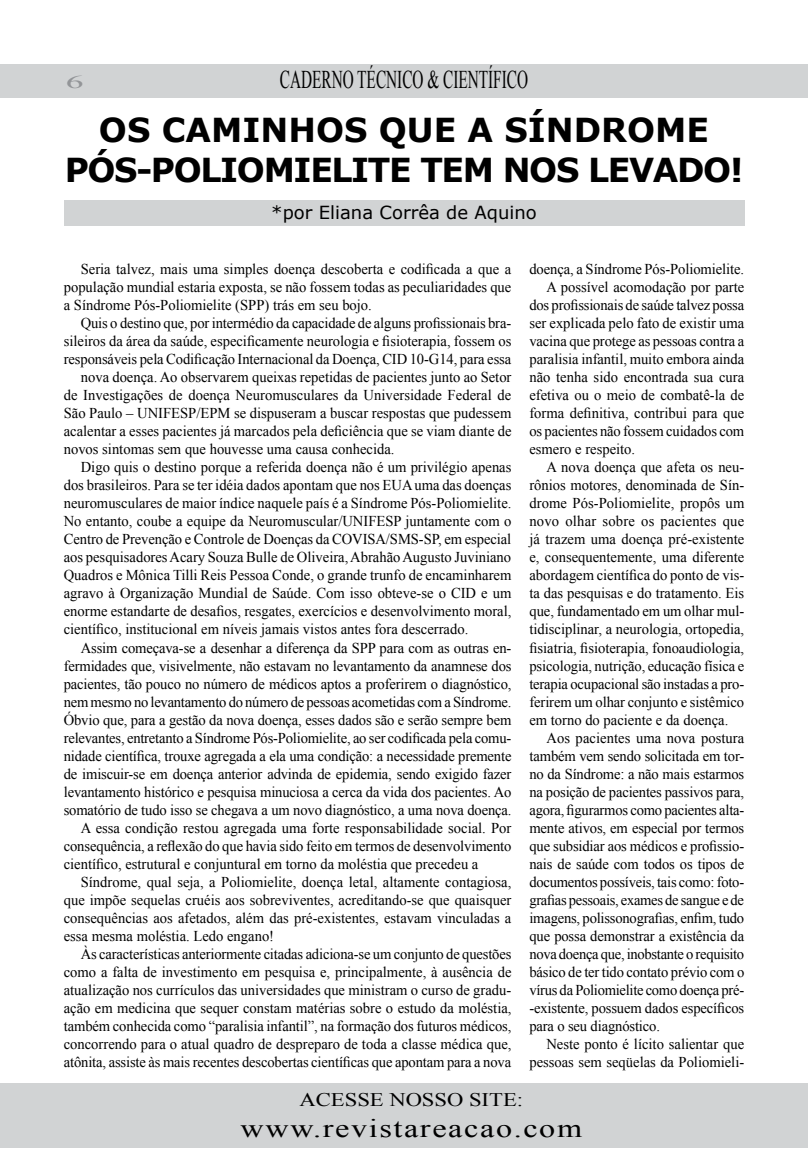
<style>
.page{position:relative;width:808px;height:1170px;background:#fff}
.page>*{position:absolute;margin:0;border:0;box-sizing:border-box;transform-origin:0 0}
.t1{font:700 33px/40.5px "Verdana";letter-spacing:-.04em;color:#000;text-align:center}
.t2{font:25.8px "Times New Roman";letter-spacing:.05em;color:#000;scale:1.25 1}
.t3{font:25.5px "Times New Roman";color:#000;scale:.6 1}
.t4{font:19.2px "Times New Roman";color:#000;scale:1.18 1}
.t5{font:18px "Verdana";color:#000}
.t6{font:18px "Times New Roman";color:#939598;scale:2 1}
.t7{font:15px/18px "Times New Roman";color:#000;text-align:justify}
.t8{font:15px "Times New Roman";letter-spacing:-.02em;color:#000}
</style>
<div class="page">
<div style="left:0;top:64px;width:808px;height:33px;background:#d1d3d4"></div>
<div style="left:0;top:1082px;width:808px;height:65px;background:#d1d3d4"></div>
<div style="left:64px;top:200px;width:680px;height:26px;background:#d1d3d4"></div>
<p class="t6" style="left:66px;top:70px;width:10px">6</p>
<h3 class="t3" style="left:280px;top:62px;width:415px">CADERNO TÉCNICO &amp; CIENTÍFICO</h3>
<h1 class="t1" style="left:65px;top:110px;width:680px">OS CAMINHOS QUE A SÍNDROME<br>PÓS-POLIOMIELITE TEM NOS LEVADO!</h1>
<p class="t5" style="left:271px;top:201px;width:267px">*por Eliana Corrêa de Aquino</p>
<p class="t7" style="left:64px;top:260px;width:449px;text-indent:17px">Seria talvez, mais uma simples doença descoberta e codificada a que a população mundial estaria exposta, se não fossem todas as peculiaridades que a Síndrome Pós-Poliomielite (SPP) trás em seu bojo.</p>
<p class="t7" style="left:81px;top:314px;width:432px">Quis o destino que, por intermédio da capacidade de alguns profissionais bra-</p>
<p class="t7" style="left:64px;top:332px;width:449px">sileiros da área da saúde, especificamente neurologia e fisioterapia, fossem os</p>
<p class="t7" style="left:64px;top:350px;width:449px">responsáveis pela Codificação Internacional da Doença, CID 10-G14, para essa</p>
<p class="t7" style="left:81px;top:368px;width:432px">nova doença. Ao observarem queixas repetidas de pacientes junto ao Setor</p>
<p class="t7" style="left:64px;top:386px;width:449px">de Investigações de doença Neuromusculares da Universidade Federal de</p>
<p class="t7" style="left:64px;top:404px;width:449px">São Paulo – UNIFESP/EPM se dispuseram a buscar respostas que pudessem</p>
<p class="t7" style="left:64px;top:422px;width:449px">acalentar a esses pacientes já marcados pela deficiência que se viam diante de</p>
<p class="t7" style="left:64px;top:440px;width:332px">novos sintomas sem que houvesse uma causa conhecida.</p>
<p class="t7" style="left:81px;top:458px;width:432px">Digo quis o destino porque a referida doença não é um privilégio apenas</p>
<p class="t7" style="left:64px;top:476px;width:449px">dos brasileiros. Para se ter idéia dados apontam que nos EUA uma das doenças</p>
<p class="t7" style="left:64px;top:494px;width:449px">neuromusculares de maior índice naquele país é a Síndrome Pós-Poliomielite.</p>
<p class="t7" style="left:64px;top:512px;width:449px">No entanto, coube a equipe da Neuromuscular/UNIFESP juntamente com o</p>
<p class="t7" style="left:64px;top:530px;width:449px">Centro de Prevenção e Controle de Doenças da COVISA/SMS-SP, em especial</p>
<p class="t7" style="left:64px;top:548px;width:449px">aos pesquisadores Acary Souza Bulle de Oliveira, Abrahão Augusto Juviniano</p>
<p class="t7" style="left:64px;top:566px;width:449px">Quadros e Mônica Tilli Reis Pessoa Conde, o grande trunfo de encaminharem</p>
<p class="t7" style="left:64px;top:584px;width:449px">agravo à Organização Mundial de Saúde. Com isso obteve-se o CID e um</p>
<p class="t7" style="left:64px;top:602px;width:449px">enorme estandarte de desafios, resgates, exercícios e desenvolvimento moral,</p>
<p class="t7" style="left:64px;top:620px;width:406px">científico, institucional em níveis jamais vistos antes fora descerrado.</p>
<p class="t7" style="left:81px;top:638px;width:432px">Assim começava-se a desenhar a diferença da SPP para com as outras en-</p>
<p class="t7" style="left:64px;top:656px;width:449px">fermidades que, visivelmente, não estavam no levantamento da anamnese dos</p>
<p class="t7" style="left:64px;top:674px;width:449px">pacientes, tão pouco no número de médicos aptos a proferirem o diagnóstico,</p>
<p class="t7" style="left:64px;top:692px;width:449px">nem mesmo no levantamento do número de pessoas acometidas com a Síndrome.</p>
<p class="t7" style="left:64px;top:710px;width:449px">Óbvio que, para a gestão da nova doença, esses dados são e serão sempre bem</p>
<p class="t7" style="left:64px;top:728px;width:449px">relevantes, entretanto a Síndrome Pós-Poliomielite, ao ser codificada pela comu-</p>
<p class="t7" style="left:64px;top:746px;width:449px">nidade científica, trouxe agregada a ela uma condição: a necessidade premente</p>
<p class="t7" style="left:64px;top:764px;width:449px">de imiscuir-se em doença anterior advinda de epidemia, sendo exigido fazer</p>
<p class="t7" style="left:64px;top:782px;width:449px">levantamento histórico e pesquisa minuciosa a cerca da vida dos pacientes. Ao</p>
<p class="t7" style="left:64px;top:800px;width:449px">somatório de tudo isso se chegava a um novo diagnóstico, a uma nova doença.</p>
<p class="t7" style="left:81px;top:818px;width:432px">A essa condição restou agregada uma forte responsabilidade social. Por</p>
<p class="t7" style="left:64px;top:836px;width:449px">consequência, a reflexão do que havia sido feito em termos de desenvolvimento</p>
<p class="t7" style="left:64px;top:854px;width:416px">científico, estrutural e conjuntural em torno da moléstia que precedeu a</p>
<p class="t7" style="left:81px;top:872px;width:432px">Síndrome, qual seja, a Poliomielite, doença letal, altamente contagiosa,</p>
<p class="t7" style="left:64px;top:890px;width:449px">que impõe sequelas cruéis aos sobreviventes, acreditando-se que quaisquer</p>
<p class="t7" style="left:64px;top:908px;width:449px">consequências aos afetados, além das pré-existentes, estavam vinculadas a</p>
<p class="t7" style="left:64px;top:926px;width:212px">essa mesma moléstia. Ledo engano!</p>
<p class="t7" style="left:81px;top:944px;width:432px">Às características anteriormente citadas adiciona-se um conjunto de questões</p>
<p class="t7" style="left:64px;top:962px;width:449px">como a falta de investimento em pesquisa e, principalmente, à ausência de</p>
<p class="t7" style="left:64px;top:980px;width:449px">atualização nos currículos das universidades que ministram o curso de gradu-</p>
<p class="t7" style="left:64px;top:998px;width:449px">ação em medicina que sequer constam matérias sobre o estudo da moléstia,</p>
<p class="t7" style="left:64px;top:1016px;width:449px">também conhecida como “paralisia infantil”, na formação dos futuros médicos,</p>
<p class="t7" style="left:64px;top:1034px;width:449px">concorrendo para o atual quadro de despreparo de toda a classe médica que,</p>
<p class="t7" style="left:64px;top:1052px;width:449px">atônita, assiste às mais recentes descobertas científicas que apontam para a nova</p>
<p class="t7" style="left:529px;top:260px;width:216px">doença, a Síndrome Pós-Poliomielite.</p>
<p class="t7" style="left:546px;top:278px;width:199px">A possível acomodação por parte</p>
<p class="t7" style="left:529px;top:296px;width:216px">dos profissionais de saúde talvez possa</p>
<p class="t7" style="left:529px;top:314px;width:216px">ser explicada pelo fato de existir uma</p>
<p class="t7" style="left:529px;top:332px;width:216px">vacina que protege as pessoas contra a</p>
<p class="t7" style="left:529px;top:350px;width:216px">paralisia infantil, muito embora ainda</p>
<p class="t7" style="left:529px;top:368px;width:216px">não tenha sido encontrada sua cura</p>
<p class="t7" style="left:529px;top:386px;width:216px">efetiva ou o meio de combatê-la de</p>
<p class="t7" style="left:529px;top:404px;width:216px">forma definitiva, contribui para que</p>
<p class="t7" style="left:529px;top:422px;width:216px">os pacientes não fossem cuidados com</p>
<p class="t7" style="left:529px;top:440px;width:107px">esmero e respeito.</p>
<p class="t7" style="left:546px;top:458px;width:199px">A nova doença que afeta os neu-</p>
<p class="t7" style="left:529px;top:476px;width:216px">rônios motores, denominada de Sín-</p>
<p class="t7" style="left:529px;top:494px;width:216px">drome Pós-Poliomielite, propôs um</p>
<p class="t7" style="left:529px;top:512px;width:216px">novo olhar sobre os pacientes que</p>
<p class="t7" style="left:529px;top:530px;width:216px">já trazem uma doença pré-existente</p>
<p class="t7" style="left:529px;top:548px;width:216px">e, consequentemente, uma diferente</p>
<p class="t7" style="left:529px;top:566px;width:216px">abordagem científica do ponto de vis-</p>
<p class="t7" style="left:529px;top:584px;width:216px">ta das pesquisas e do tratamento. Eis</p>
<p class="t7" style="left:529px;top:602px;width:216px">que, fundamentado em um olhar mul-</p>
<p class="t7" style="left:529px;top:620px;width:216px">tidisciplinar, a neurologia, ortopedia,</p>
<p class="t7" style="left:529px;top:638px;width:216px">fisiatria, fisioterapia, fonoaudiologia,</p>
<p class="t7" style="left:529px;top:656px;width:216px">psicologia, nutrição, educação física e</p>
<p class="t7" style="left:529px;top:674px;width:216px">terapia ocupacional são instadas a pro-</p>
<p class="t7" style="left:529px;top:692px;width:216px">ferirem um olhar conjunto e sistêmico</p>
<p class="t7" style="left:529px;top:710px;width:201px">em torno do paciente e da doença.</p>
<p class="t7" style="left:546px;top:728px;width:199px">Aos pacientes uma nova postura</p>
<p class="t7" style="left:529px;top:746px;width:216px">também vem sendo solicitada em tor-</p>
<p class="t7" style="left:529px;top:764px;width:216px">no da Síndrome: a não mais estarmos</p>
<p class="t7" style="left:529px;top:782px;width:216px">na posição de pacientes passivos para,</p>
<p class="t7" style="left:529px;top:800px;width:216px">agora, figurarmos como pacientes alta-</p>
<p class="t7" style="left:529px;top:818px;width:216px">mente ativos, em especial por termos</p>
<p class="t7" style="left:529px;top:836px;width:216px">que subsidiar aos médicos e profissio-</p>
<p class="t7" style="left:529px;top:854px;width:216px">nais de saúde com todos os tipos de</p>
<p class="t7" style="left:529px;top:872px;width:216px">documentos possíveis, tais como: foto-</p>
<p class="t8" style="left:529px;top:889px;width:216px">grafias pessoais, exames de sangue e de</p>
<p class="t7" style="left:529px;top:908px;width:216px">imagens, polissonografias, enfim, tudo</p>
<p class="t7" style="left:529px;top:926px;width:216px">que possa demonstrar a existência da</p>
<p class="t8" style="left:529px;top:943px;width:216px">nova doença que, inobstante o requisito</p>
<p class="t7" style="left:529px;top:962px;width:216px">básico de ter tido contato prévio com o</p>
<p class="t8" style="left:529px;top:979px;width:216px">vírus da Poliomielite como doença pré-</p>
<p class="t7" style="left:529px;top:998px;width:216px">-existente, possuem dados específicos</p>
<p class="t7" style="left:529px;top:1016px;width:132px">para o seu diagnóstico.</p>
<p class="t7" style="left:546px;top:1034px;width:199px">Neste ponto é lícito salientar que</p>
<p class="t7" style="left:529px;top:1052px;width:216px">pessoas sem seqüelas da Poliomieli-</p>
<p class="t4" style="left:300px;top:1086px;width:191px">ACESSE NOSSO SITE:</p>
<h2 class="t2" style="left:241px;top:1110px;width:275px">www.revistareacao.com</h2>
</div>
